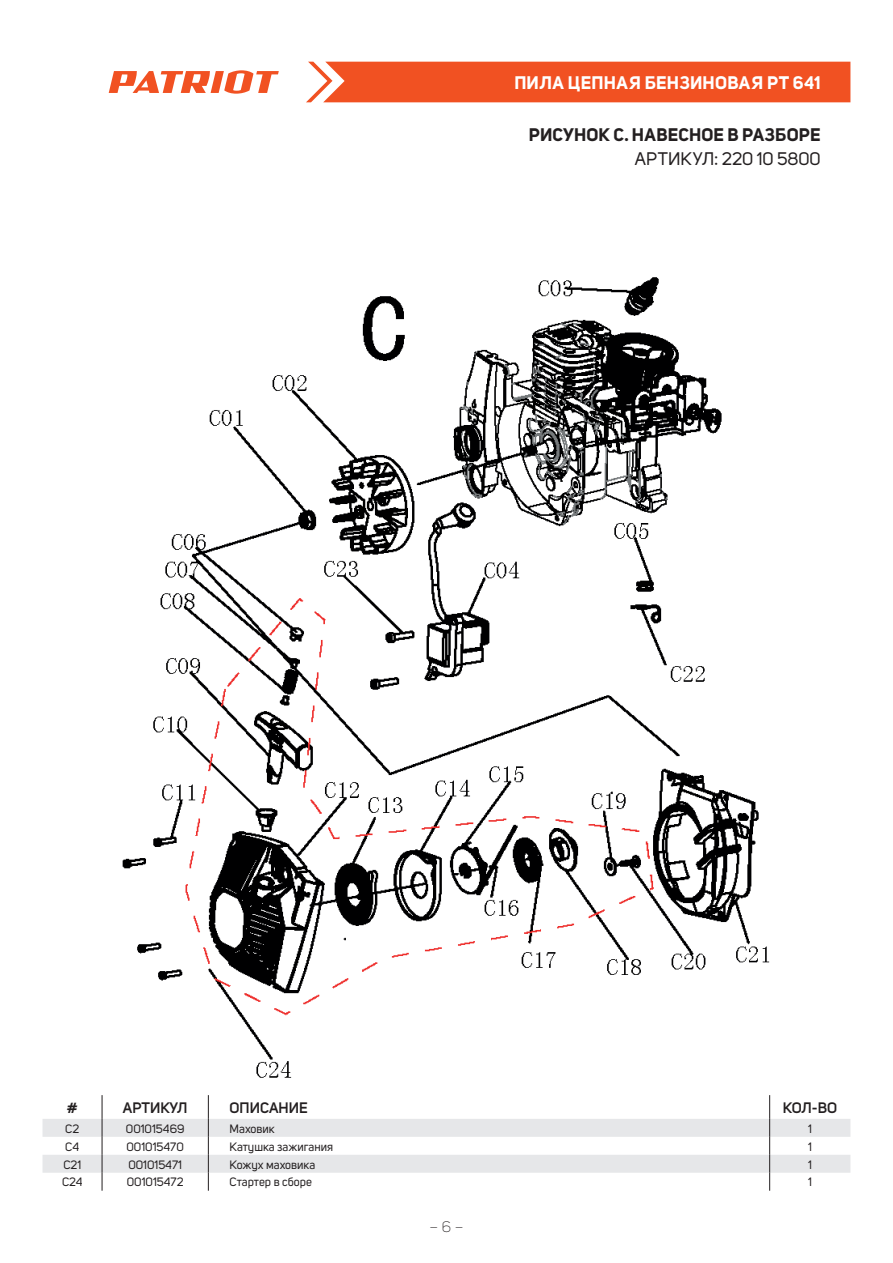
<style>
.page{position:relative;width:893px;height:1263px;background:#fff}
.page>*{position:absolute;margin:0;border:0;box-sizing:border-box;transform-origin:0 0}
.t1{font:700 18px "Uni Sans";letter-spacing:.02em;color:#fff}
.t2{font:700 18px "Uni Sans";letter-spacing:.005em;color:#231f20}
.t3{font:18px "Uni Sans";color:#231f20}
.t4{font:600 15px "Uni Sans";color:#231f20}
.t5{font:300 15px "Uni Sans";color:#231f20}
.t6{font:12px "Uni Sans";color:#231f20}
</style>
<div class="page">
<div style="left:306px;top:62px;width:544px;height:40px;background:#f15122"></div>
<svg style="left:109px;top:70px;width:170px;height:24px"></svg>
<svg style="left:43px;top:1095px;width:807px;height:96px"></svg>
<img style="left:122px;top:277px;width:648px;height:801px">
<h1 class="t1" style="left:514px;top:72px;width:308px">ПИЛА ЦЕПНАЯ БЕНЗИНОВАЯ PT 641</h1>
<h1 class="t2" style="left:529px;top:123px;width:293px">РИСУНОК C. НАВЕСНОЕ В РАЗБОРЕ</h1>
<h1 class="t3" style="left:635px;top:148px;width:188px">АРТИКУЛ: 220 10 5800</h1>
<p class="t4" style="left:67px;top:1099px;width:12px">#</p>
<p class="t4" style="left:123px;top:1099px;width:66px">АРТИКУЛ</p>
<p class="t4" style="left:230px;top:1099px;width:80px">ОПИСАНИЕ</p>
<p class="t4" style="left:783px;top:1099px;width:56px">КОЛ-ВО</p>
<p class="t6" style="left:65px;top:1121px;width:15px">С2</p>
<p class="t6" style="left:126px;top:1121px;width:60px">001015469</p>
<p class="t6" style="left:230px;top:1121px;width:47px">Маховик</p>
<p class="t6" style="left:808px;top:1121px;width:5px">1</p>
<p class="t6" style="left:65px;top:1139px;width:15px">С4</p>
<p class="t6" style="left:127px;top:1139px;width:59px">001015470</p>
<p class="t6" style="left:230px;top:1139px;width:105px">Катушка зажигания</p>
<p class="t6" style="left:808px;top:1139px;width:5px">1</p>
<p class="t6" style="left:63px;top:1157px;width:19px">С21</p>
<p class="t6" style="left:128px;top:1157px;width:55px">001015471</p>
<p class="t6" style="left:230px;top:1157px;width:87px">Кожух маховика</p>
<p class="t6" style="left:808px;top:1157px;width:5px">1</p>
<p class="t6" style="left:62px;top:1175px;width:22px">С24</p>
<p class="t6" style="left:127px;top:1175px;width:58px">001015472</p>
<p class="t6" style="left:230px;top:1175px;width:84px">Стартер в сборе</p>
<p class="t6" style="left:808px;top:1175px;width:5px">1</p>
<p class="t5" style="left:429px;top:1218px;width:35px">– 6 –</p>
</div>
